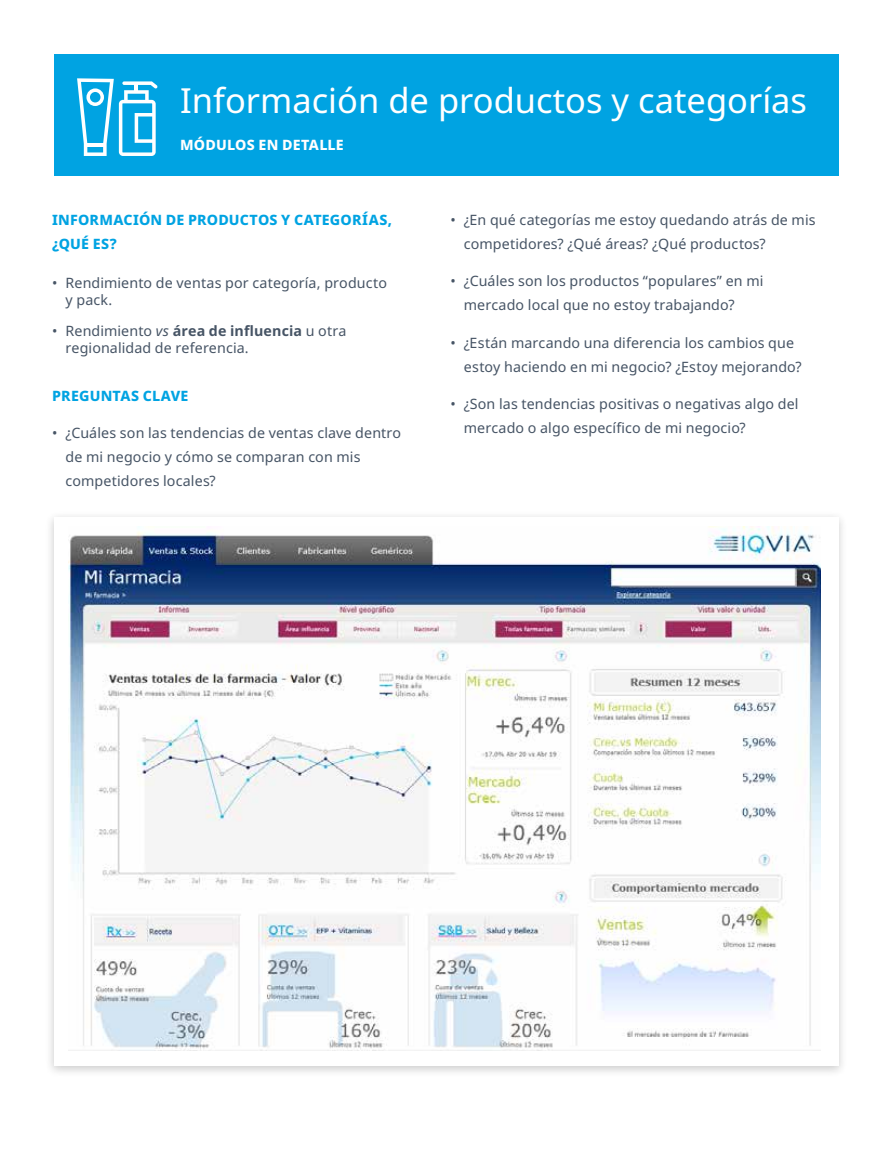
<style>
.page{position:relative;width:893px;height:1149px;background:#fff}
.page>*{position:absolute;margin:0;border:0;box-sizing:border-box;transform-origin:0 0}
.t1{font:34.5px "Noto Sans";color:#fff}
.t2{font:14.25px/24px "Noto Sans";letter-spacing:.01em;color:#465465}
.t3{font:800 14.25px/24px "Noto Sans";letter-spacing:.01em;color:#00a3e2}
.t4{font:800 14.25px "Noto Sans";letter-spacing:.01em;color:#fff}
.s1{font-style:italic}
.s2{font-weight:700}
</style>
<div class="page">
<div style="left:45px;top:510px;width:803px;height:567px;background:#000;opacity:.2"></div>
<div style="left:54px;top:516px;width:785px;height:549px;background:#fff"></div>
<img style="left:69px;top:526px;width:751px;height:523px">
<div style="left:54px;top:54px;width:785px;height:122px;background:#00a3e2"></div>
<svg style="left:77px;top:78px;width:81px;height:78px"></svg>
<h1 class="t1" style="left:180px;top:76px;width:628px">Información de productos y categorías</h1>
<p class="t4" style="left:180px;top:134px;width:165px">MÓDULOS EN DETALLE</p>
<p class="t3" style="left:52px;top:207px;width:342px">INFORMACIÓN DE PRODUCTOS Y CATEGORÍAS, ¿QUÉ ES?</p>
<p class="t2" style="left:66px;top:274px;width:323px;line-height:17.1px;text-indent:-13px">• Rendimiento de ventas por categoría, producto y pack.</p>
<p class="t2" style="left:66px;top:322px;width:282px;line-height:17.1px;text-indent:-13px">• Rendimiento <span class="s1">vs</span> <span class="s2">área de influencia</span> u otra regionalidad de referencia.</p>
<p class="t3" style="left:52px;top:383px;width:138px">PREGUNTAS CLAVE</p>
<p class="t2" style="left:66px;top:421px;width:337px;text-indent:-13px">• ¿Cuáles son las tendencias de ventas clave dentro de mi negocio y cómo se comparan con mis competidores locales?</p>
<p class="t2" style="left:464px;top:208px;width:353px;text-indent:-13px">• ¿En qué categorías me estoy quedando atrás de mis competidores? ¿Qué áreas? ¿Qué productos?</p>
<p class="t2" style="left:464px;top:269px;width:301px;text-indent:-13px">• ¿Cuáles son los productos “populares” en mi mercado local que no estoy trabajando?</p>
<p class="t2" style="left:464px;top:331px;width:339px;text-indent:-13px">• ¿Están marcando una diferencia los cambios que estoy haciendo en mi negocio? ¿Estoy mejorando?</p>
<p class="t2" style="left:464px;top:392px;width:336px;text-indent:-13px">• ¿Son las tendencias positivas o negativas algo del mercado o algo específico de mi negocio?</p>
</div>
